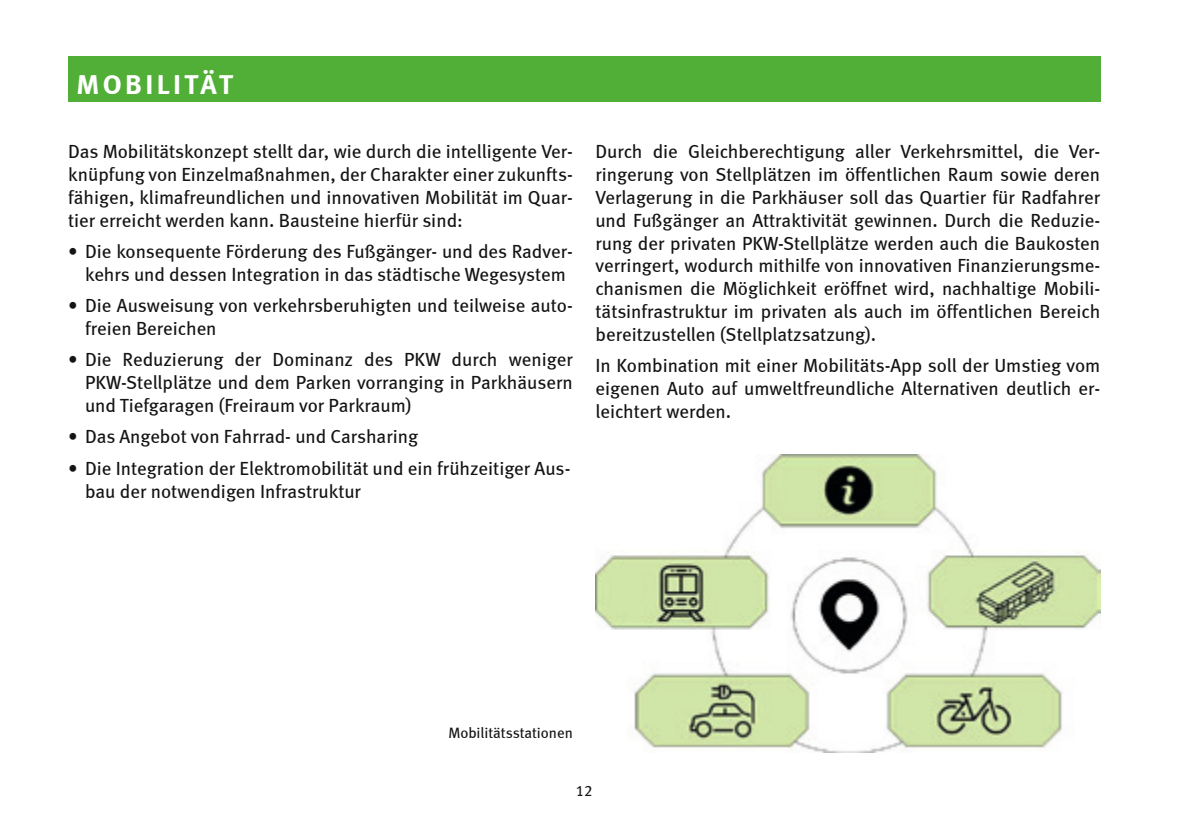
<style>
.page{position:relative;width:1191px;height:840px;background:#fff}
.page>*{position:absolute;margin:0;border:0;box-sizing:border-box;transform-origin:0 0}
.t1{font:28px "Meta Bold LF";letter-spacing:.12em;color:#fff}
.t2{font:19px/22.8px "Meta Book LF";color:#131413;text-align:justify}
.t3{font:15px "Meta Book LF";color:#131413}
</style>
<div class="page">
<div style="left:68px;top:57px;width:1032px;height:45px;background:#51ae36"></div>
<img style="left:595px;top:454px;width:505px;height:298px">
<h1 class="t1" style="left:77px;top:67px;width:158px">MOBILITÄT</h1>
<p class="t2" style="left:68px;top:140px;width:506px">Das Mobilitätskonzept stellt dar, wie durch die intelligente Ver&shy;knüpfung von Einzelmaßnahmen, der Charakter einer zukunfts&shy;fähigen, klimafreundlichen und innovativen Mobilität im Quar&shy;tier erreicht werden kann. Bausteine hierfür sind:</p>
<p class="t2" style="left:68px;top:239px;width:506px;text-align:center">• Die konsequente Förderung des Fußgänger- und des Radver&shy;kehrs und dessen Integration in das städtische Wegesystem</p>
<p class="t2" style="left:85px;top:294px;width:489px;text-indent:-17px">• Die Ausweisung von verkehrsberuhigten und teilweise auto&shy;freien Bereichen</p>
<p class="t2" style="left:85px;top:348px;width:489px;text-indent:-17px">• Die Reduzierung der Dominanz des PKW durch weniger PKW-Stellplätze und dem Parken vorranging in Parkhäusern und Tiefgaragen (Freiraum vor Parkraum)</p>
<p class="t2" style="left:68px;top:425px;width:352px">• Das Angebot von Fahrrad- und Carsharing</p>
<p class="t2" style="left:85px;top:456px;width:487px;text-indent:-17px">• Die Integration der Elektromobilität und ein frühzeitiger Aus&shy;bau der notwendigen Infrastruktur</p>
<p class="t2" style="left:595px;top:140px;width:506px">Durch die Gleichberechtigung aller Verkehrsmittel, die Ver&shy;ringerung von Stellplätzen im öffentlichen Raum sowie deren Verlagerung in die Parkhäuser soll das Quartier für Radfahrer und Fußgänger an Attraktivität gewinnen. Durch die Reduzie&shy;rung der privaten PKW-Stellplätze werden auch die Baukosten verringert, wodurch mithilfe von innovativen Finanzierungsme&shy;chanismen die Möglichkeit eröffnet wird, nachhaltige Mobili&shy;tätsinfrastruktur im privaten als auch im öffentlichen Bereich bereitzustellen (Stellplatzsatzung).</p>
<p class="t2" style="left:595px;top:354px;width:506px">In Kombination mit einer Mobilitäts-App soll der Umstieg vom eigenen Auto auf umweltfreundliche Alternativen deutlich er&shy;leichtert werden.</p>
<p class="t3" style="left:448px;top:723px;width:126px">Mobilitätsstationen</p>
<p class="t3" style="left:576px;top:781px;width:18px">12</p>
</div>
